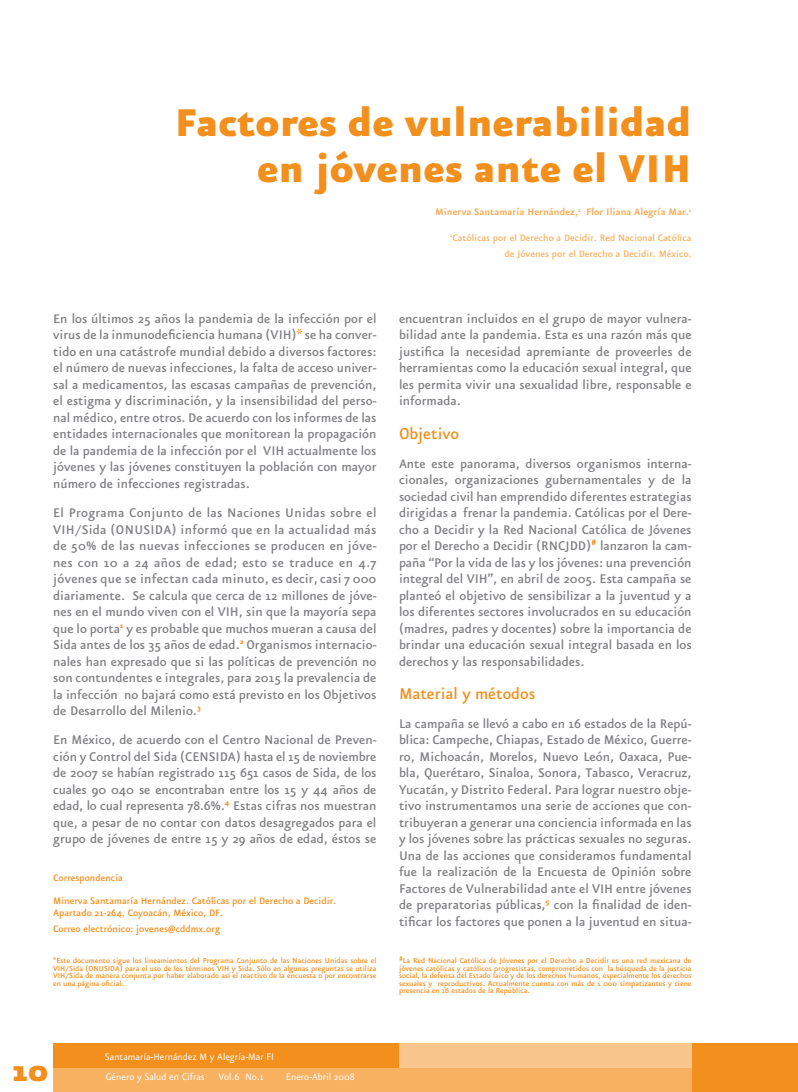
<style>
.page{position:relative;width:798px;height:1092px;background:#fff}
.page>*{position:absolute;margin:0;border:0;box-sizing:border-box;transform-origin:0 0}
.t1{font:900 46.25px/46.2px "Eureka Sans";color:#f38f1d;text-align:right}
.t2{font:900 37.5px "Eureka Sans";color:#f38f1d}
.t3{font:500 18.75px "Eureka Sans";color:#f38f1d}
.t4{font:500 15px/16.5px "Eureka Sans";color:#807f83;text-align:justify}
.t5{font:500 11.25px/23.8px "Eureka Sans";color:#f38f1d}
.t6{font:500 11.25px/16.2px "Eureka Sans";color:#f7b161;text-align:right}
.t7{font:11.25px "Eureka Sans";color:#fff}
.t8{font:700 11.25px "Eureka Sans";color:#f7b161}
.t9{font:500 8.75px/7.5px "Eureka Sans";color:#f38f1d;text-align:justify}
.s1{color:#f38f1d}
</style>
<div class="page">
<div style="left:53px;top:1043px;width:744px;height:48px;background:#f38f1d"></div>
<div style="left:399px;top:1043px;width:292px;height:29px;background:#f9c78e"></div>
<div style="left:53px;top:1068px;width:638px;height:23px;background:#f7b161"></div>
<hr style="left:797px;top:1043px;width:1px;height:48px;background:#f38f1d">
<p class="t1" style="left:174px;top:101px;width:518px">Factores de vulnerabilidad en jóvenes ante el VIH</p>
<p class="t8" style="left:435px;top:206px;width:258px">Minerva Santamaría Hernández,<sup>1</sup> Flor Iliana Alegría Mar.<sup>1</sup></p>
<p class="t4" style="left:53px;top:311px;width:325px">En los últimos 25 años la pandemia de la infección por el virus de la inmunodeficiencia humana (VIH)<span class="s1">*</span> se ha conver&shy;tido en una catástrofe mundial debido a diversos factores: el número de nuevas infecciones, la falta de acceso univer&shy;sal a medicamentos, las escasas campañas de prevención, el estigma y discriminación, y la insensibilidad del perso&shy;nal médico, entre otros. De acuerdo con los informes de las entidades internacionales que monitorean la propagación de la pandemia de la infección por el VIH actualmente los jóvenes y las jóvenes constituyen la población con mayor número de infecciones registradas.</p>
<p class="t4" style="left:53px;top:505px;width:325px">El Programa Conjunto de las Naciones Unidas sobre el VIH/Sida (ONUSIDA) informó que en la actualidad más de 50% de las nuevas infecciones se producen en jóve&shy;nes con 10 a 24 años de edad; esto se traduce en 4.7 jóvenes que se infectan cada minuto, es decir, casi 7 000 diariamente. Se calcula que cerca de 12 millones de jóve&shy;nes en el mundo viven con el VIH, sin que la mayoría sepa que lo porta<sup>1</sup> y es probable que muchos mueran a causa del Sida antes de los 35 años de edad.<sup>2</sup> Organismos internacio&shy;nales han expresado que si las políticas de prevención no son contundentes e integrales, para 2015 la prevalencia de la infección no bajará como está previsto en los Objetivos de Desarrollo del Milenio.<sup>3</sup></p>
<p class="t4" style="left:53px;top:732px;width:325px">En México, de acuerdo con el Centro Nacional de Preven&shy;ción y Control del Sida (CENSIDA) hasta el 15 de noviembre de 2007 se habían registrado 115 651 casos de Sida, de los cuales 90 040 se encontraban entre los 15 y 44 años de edad, lo cual representa 78.6%.<sup>4</sup> Estas cifras nos muestran que, a pesar de no contar con datos desagregados para el grupo de jóvenes de entre 15 y 29 años de edad, éstos se</p>
<p class="t5" style="left:53px;top:865px;width:284px">Correspondencia<br>Minerva Santamaría Hernández. Católicas por el Derecho a Decidir.</p>
<p class="t5" style="left:53px;top:904px;width:171px;line-height:16.2px">Apartado 21-264, Coyoacán, México, DF.<br>Correo electrónico: jovenes@cddmx.org</p>
<p class="t6" style="left:450px;top:230px;width:243px"><sup>1</sup>Católicas por el Derecho a Decidir. Red Nacional Católica de Jóvenes por el Derecho a Decidir. México.</p>
<p class="t4" style="left:399px;top:311px;width:294px">encuentran incluidos en el grupo de mayor vulnera&shy;bilidad ante la pandemia. Esta es una razón más que justifica la necesidad apremiante de proveerles de herramientas como la educación sexual integral, que les permita vivir una sexualidad libre, responsable e informada.</p>
<p class="t3" style="left:399px;top:424px;width:62px">Objetivo</p>
<p class="t4" style="left:399px;top:455px;width:294px">Ante este panorama, diversos organismos interna&shy;cionales, organizaciones gubernamentales y de la sociedad civil han emprendido diferentes estrategias dirigidas a frenar la pandemia. Católicas por el Dere&shy;cho a Decidir y la Red Nacional Católica de Jóvenes por el Derecho a Decidir (RNCJDD)<sup>#</sup> lanzaron la cam&shy;paña “Por la vida de las y los jóvenes: una prevención integral del VIH”, en abril de 2005. Esta campaña se planteó el objetivo de sensibilizar a la juventud y a los diferentes sectores involucrados en su educación (madres, padres y docentes) sobre la importancia de brindar una educación sexual integral basada en los derechos y las responsabilidades.</p>
<p class="t3" style="left:399px;top:684px;width:138px">Material y métodos</p>
<p class="t4" style="left:399px;top:715px;width:294px">La campaña se llevó a cabo en 16 estados de la Repú&shy;blica: Campeche, Chiapas, Estado de México, Guerre&shy;ro, Michoacán, Morelos, Nuevo León, Oaxaca, Pue&shy;bla, Querétaro, Sinaloa, Sonora, Tabasco, Veracruz, Yucatán, y Distrito Federal. Para lograr nuestro obje&shy;tivo instrumentamos una serie de acciones que con&shy;tribuyeran a generar una conciencia informada en las y los jóvenes sobre las prácticas sexuales no seguras.<br>Una de las acciones que consideramos fundamental fue la realización de la Encuesta de Opinión sobre Factores de Vulnerabilidad ante el VIH entre jóvenes de preparatorias públicas,<sup>5</sup> con la finalidad de iden&shy;tificar los factores que ponen a la juventud en situa-</p>
<p class="t9" style="left:53px;top:957px;width:324px">*Este documento sigue los lineamientos del Programa Conjunto de las Naciones Unidas sobre el VIH/Sida (ONUSIDA) para el uso de los términos VIH y Sida. Sólo en algunas preguntas se utiliza VIH/Sida de manera conjunta por haber elaborado así el reactivo de la encuesta o por encontrarse en una página oficial.</p>
<p class="t9" style="left:399px;top:956px;width:294px"><sup>#</sup>La Red Nacional Católica de Jóvenes por el Derecho a Decidir es una red mexicana de jóvenes católicas y católicos progresistas, comprometidos con la búsqueda de la justicia social, la defensa del Estado laico y de los derechos humanos, especialmente los derechos sexuales y reproductivos. Actualmente cuenta con más de 1 000 simpatizantes y tiene presencia en 16 estados de la República.</p>
<p class="t2" style="left:12px;top:1051px;width:37px">10</p>
<p class="t7" style="left:105px;top:1051px;width:170px">Santamaría-Hernández M y Alegría-Mar FI</p>
<p class="t7" style="left:106px;top:1071px;width:160px">Género y Salud en Cifras Vol.6 No.1</p>
<p class="t7" style="left:286px;top:1071px;width:70px">Enero-Abril 2008</p>
</div>
